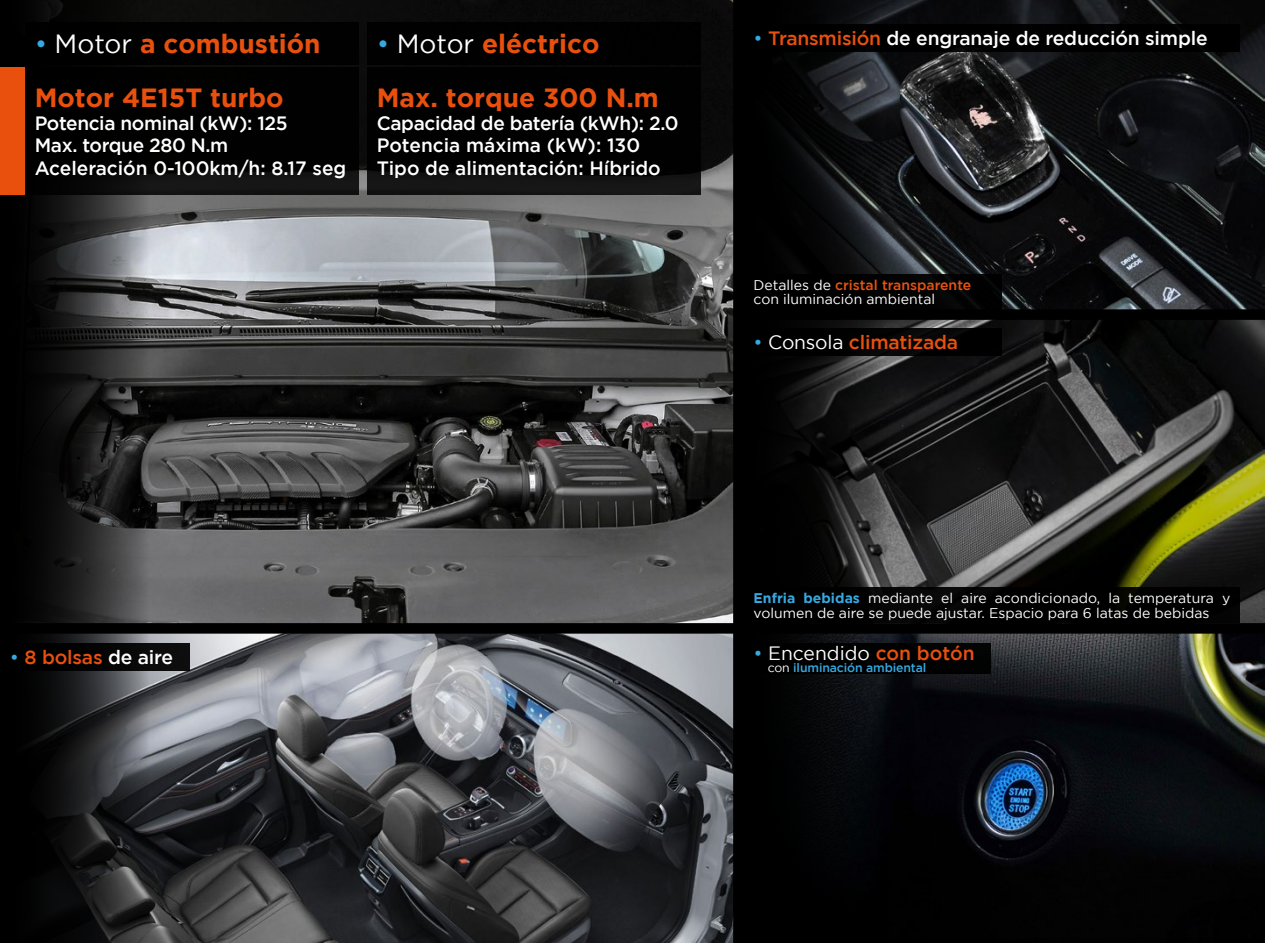
<style>
.page{position:relative;width:1265px;height:943px;background:#fff}
.page>*{position:absolute;margin:0;border:0;box-sizing:border-box;transform-origin:0 0}
.t1{font:700 26.25px "Gotham";color:#e9500e}
.t2{font:500 19.25px "Gotham";letter-spacing:-.01em;color:#fff}
.t3{font:500 19.25px "Gotham";letter-spacing:-.01em;color:#e9500e}
.t4{font:19.25px "Gotham";color:#fff}
.t5{font:14px/14px "Gotham";color:#fff}
.t6{font:500 12.25px "Gotham";letter-spacing:-.01em;color:#36a9e1}
.s1{font-weight:400;color:#36a9e1}
.s2{font-weight:400;color:#fff}
.s3{color:#e9500e}
.s4{font-weight:500;color:#e95311}
.s5{color:#fff}
.s6{font-weight:700;color:#36a9e1}
.s7{color:#36a9e1}
.s8{font-weight:500;color:#e9500e}
</style>
<div class="page">
<img style="left:0;top:0;width:1265px;height:943px">
<div style="left:738px;top:309px;width:527px;height:11px;background:#000"></div>
<div style="left:744px;top:644px;width:247px;height:30px;background:#000"></div>
<div style="left:733px;top:628px;width:11px;height:315px;background:#000"></div>
<div style="left:733px;top:0;width:11px;height:628px;background:#000"></div>
<div style="left:0;top:623px;width:1265px;height:10px;background:#000"></div>
<div style="left:744px;top:329px;width:258px;height:27px;background:#000"></div>
<div style="left:744px;top:25px;width:496px;height:27px;background:#000"></div>
<div style="left:0;top:644px;width:189px;height:27px;background:#000"></div>
<div style="left:25px;top:67px;width:334px;height:128px;background:#000"></div>
<div style="left:367px;top:67px;width:334px;height:128px;background:linear-gradient(to bottom,#000,#0c0c0c)"></div>
<div style="left:0;top:67px;width:25px;height:128px;background:#e9500e"></div>
<div style="left:25px;top:22px;width:334px;height:43px;background:#000"></div>
<div style="left:367px;top:22px;width:334px;height:43px;background:#000"></div>
<div style="left:744px;top:587px;width:496px;height:36px;background:#000"></div>
<div style="left:744px;top:274px;width:258px;height:35px;background:#000"></div>
<p class="t1" style="left:35px;top:29px;width:287px"><span class="s1">•</span> <span class="s2">Motor</span> a combustión</p>
<p class="t1" style="left:377px;top:29px;width:224px"><span class="s1">•</span> <span class="s2">Motor</span> eléctrico</p>
<p class="t1" style="left:35px;top:82px;width:250px">Motor 4E15T turbo</p>
<p class="t2" style="left:35px;top:112px;width:255px">Potencia nominal (kW): 125</p>
<p class="t2" style="left:35px;top:135px;width:195px">Max. torque 280 N.m</p>
<p class="t2" style="left:35px;top:157px;width:313px">Aceleración 0-100km/h: 8.17 seg</p>
<p class="t1" style="left:377px;top:82px;width:284px">Max. torque 300 N.m</p>
<p class="t2" style="left:377px;top:112px;width:303px">Capacidad de batería (kWh): 2.0</p>
<p class="t2" style="left:377px;top:135px;width:265px">Potencia máxima (kW): 130</p>
<p class="t2" style="left:377px;top:157px;width:285px">Tipo de alimentación: Híbrido</p>
<p class="t2" style="left:754px;top:28px;width:456px"><span class="s1">•</span> <span class="s3">Transmisión</span> de engranaje de reducción simple</p>
<p class="t5" style="left:754px;top:277px;width:219px">Detalles de <span class="s4">cristal transparente </span>con iluminación ambiental</p>
<p class="t3" style="left:754px;top:331px;width:206px"><span class="s1">•</span> <span class="s2">Consola</span> climatizada</p>
<p class="t3" style="left:10px;top:646px;width:165px"><span class="s1">•</span> 8 bolsas <span class="s5">de aire</span></p>
<p class="t5" style="left:754px;top:591px;width:478px"><span class="s6">Enfria bebidas</span> mediante el aire acondicionado, la temperatura y volumen de aire se puede ajustar. Espacio para 6 latas de bebidas</p>
<p class="t4" style="left:754px;top:642px;width:223px"><span class="s7">•</span> Encendido <span class="s8">con botón</span></p>
<p class="t6" style="left:768px;top:660px;width:160px"><span class="s2">con</span> iluminación ambiental</p>
</div>
